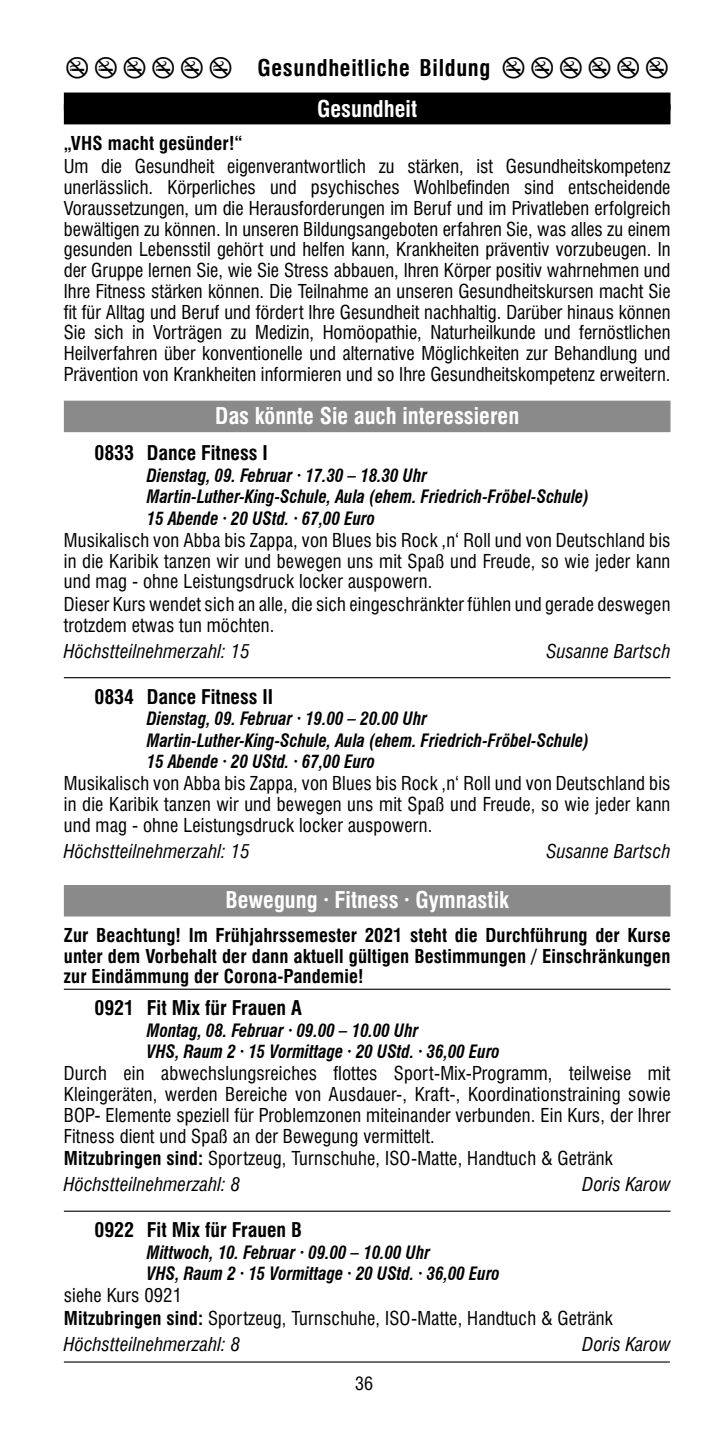
<style>
.page{position:relative;width:728px;height:1429px;background:#fff}
.page>*{position:absolute;margin:0;border:0;box-sizing:border-box;transform-origin:0 0}
.t1{font:700 condensed 22.5px "Swiss 721 BT";color:#fff}
.t2{font:700 condensed 22.5px "Swiss 721 BT";letter-spacing:.03em;color:#000}
.t3{font:700 condensed 19.8px "Swiss 721 BT";color:#000}
.t4{font:condensed 18.68px/20.7px "Swiss 721 BT";letter-spacing:.01em;color:#000;text-align:justify}
.t5{font:700 condensed 18.68px/20.7px "Swiss 721 BT";letter-spacing:.01em;color:#000;text-align:justify}
.t6{font:italic condensed 18.68px "Swiss 721 BT";letter-spacing:.01em;color:#000}
.t7{font:italic 700 condensed 18px/21.4px "Swiss 721 BT";color:#000;scale:.94 1}
.t8{font:condensed 18px "Swiss 721 BT";color:#000}
.s1{font-weight:700}
.s2{font-style:italic}
</style>
<div class="page">
<hr style="left:64px;top:1361px;width:605px;height:1px;background:#000">
<div style="left:64px;top:93px;width:606px;height:18px;background:#000"></div>
<div style="left:64px;top:104px;width:606px;height:20px;background:#000"></div>
<div style="left:64px;top:401px;width:606px;height:31px;background:#8a8a8a"></div>
<hr style="left:64px;top:677px;width:606px;height:1px;background:#000">
<div style="left:64px;top:885px;width:606px;height:31px;background:#8a8a8a"></div>
<hr style="left:64px;top:988px;width:606px;height:2px;background:#000">
<hr style="left:64px;top:1210px;width:606px;height:1px;background:#000">
<p class="t2" style="left:257px;top:54px;width:234px">Gesundheitliche Bildung</p>
<p class="t1" style="left:317px;top:95px;width:101px">Gesundheit</p>
<p class="t5" style="left:64px;top:133px;width:180px">„VHS macht gesünder!“</p>
<p class="t4" style="left:64px;top:156px;width:607px">Um die Gesundheit eigenverantwortlich zu stärken, ist Gesundheitskompetenz unerlässlich. Körperliches und psychisches Wohlbefinden sind entscheidende Voraussetzungen, um die Herausforderungen im Beruf und im Privatleben erfolgreich bewältigen zu können. In unseren Bildungsangeboten erfahren Sie, was alles zu einem gesunden Lebensstil gehört und helfen kann, Krankheiten präventiv vorzubeugen. In der Gruppe lernen Sie, wie Sie Stress abbauen, Ihren Körper positiv wahrnehmen und Ihre Fitness stärken können. Die Teilnahme an unseren Gesundheitskursen macht Sie fit für Alltag und Beruf und fördert Ihre Gesundheit nachhaltig. Darüber hinaus können Sie sich in Vorträgen zu Medizin, Homöopathie, Naturheilkunde und fernöstlichen Heilverfahren über konventionelle und alternative Möglichkeiten zur Behandlung und Prävention von Krankheiten informieren und so Ihre Gesundheitskompetenz erweitern.</p>
<p class="t1" style="left:215px;top:402px;width:305px">Das könnte Sie auch interessieren</p>
<p class="t3" style="left:94px;top:441px;width:175px">0833 Dance Fitness I</p>
<p class="t7" style="left:147px;top:465px;width:471px">Dienstag, 09. Februar · 17.30 – 18.30 Uhr<br>Martin-Luther-King-Schule, Aula (ehem. Friedrich-Fröbel-Schule)<br>15 Abende · 20 UStd. · 67,00 Euro</p>
<p class="t4" style="left:64px;top:530px;width:607px">Musikalisch von Abba bis Zappa, von Blues bis Rock ‚n‘ Roll und von Deutschland bis in die Karibik tanzen wir und bewegen uns mit Spaß und Freude, so wie jeder kann und mag - ohne Leistungsdruck locker auspowern.</p>
<p class="t4" style="left:64px;top:594px;width:607px">Dieser Kurs wendet sich an alle, die sich eingeschränkter fühlen und gerade deswegen trotzdem etwas tun möchten.</p>
<p class="t6" style="left:64px;top:640px;width:187px">Höchstteilnehmerzahl: 15</p>
<p class="t6" style="left:546px;top:640px;width:125px">Susanne Bartsch</p>
<p class="t3" style="left:94px;top:685px;width:180px">0834 Dance Fitness II</p>
<p class="t7" style="left:147px;top:708px;width:471px">Dienstag, 09. Februar · 19.00 – 20.00 Uhr<br>Martin-Luther-King-Schule, Aula (ehem. Friedrich-Fröbel-Schule)<br>15 Abende · 20 UStd. · 67,00 Euro</p>
<p class="t4" style="left:64px;top:773px;width:607px">Musikalisch von Abba bis Zappa, von Blues bis Rock ‚n‘ Roll und von Deutschland bis in die Karibik tanzen wir und bewegen uns mit Spaß und Freude, so wie jeder kann und mag - ohne Leistungsdruck locker auspowern.</p>
<p class="t6" style="left:64px;top:839px;width:187px">Höchstteilnehmerzahl: 15</p>
<p class="t6" style="left:546px;top:839px;width:125px">Susanne Bartsch</p>
<p class="t1" style="left:225px;top:886px;width:284px">Bewegung · Fitness · Gymnastik</p>
<p class="t5" style="left:64px;top:924px;width:607px">Zur Beachtung! Im Frühjahrssemester 2021 steht die Durchführung der Kurse unter dem Vorbehalt der dann aktuell gültigen Bestimmungen / Einschränkungen zur Eindämmung der Corona-Pandemie!</p>
<p class="t3" style="left:94px;top:996px;width:209px">0921 Fit Mix für Frauen A</p>
<p class="t7" style="left:147px;top:1019px;width:377px">Montag, 08. Februar · 09.00 – 10.00 Uhr<br>VHS, Raum 2 · 15 Vormittage · 20 UStd. · 36,00 Euro</p>
<p class="t4" style="left:64px;top:1063px;width:607px">Durch ein abwechslungsreiches flottes Sport-Mix-Programm, teilweise mit Kleingeräten, werden Bereiche von Ausdauer-, Kraft-, Koordinationstraining sowie BOP- Elemente speziell für Problemzonen miteinander verbunden. Ein Kurs, der Ihrer Fitness dient und Spaß an der Bewegung vermittelt.</p>
<p class="t4" style="left:64px;top:1145px;width:550px;line-height:25.9px"><span class="s1">Mitzubringen sind:</span> Sportzeug, Turnschuhe, ISO-Matte, Handtuch &amp; Getränk<br><span class="s2">Höchstteilnehmerzahl: 8</span></p>
<p class="t6" style="left:582px;top:1173px;width:89px">Doris Karow</p>
<p class="t3" style="left:94px;top:1218px;width:209px">0922 Fit Mix für Frauen B</p>
<p class="t7" style="left:147px;top:1241px;width:377px">Mittwoch, 10. Februar · 09.00 – 10.00 Uhr<br>VHS, Raum 2 · 15 Vormittage · 20 UStd. · 36,00 Euro</p>
<p class="t4" style="left:64px;top:1284px;width:550px;line-height:22.7px">siehe Kurs 0921<br><span class="s1">Mitzubringen sind:</span> Sportzeug, Turnschuhe, ISO-Matte, Handtuch &amp; Getränk</p>
<p class="t6" style="left:64px;top:1333px;width:178px">Höchstteilnehmerzahl: 8</p>
<p class="t6" style="left:582px;top:1333px;width:89px">Doris Karow</p>
<p class="t8" style="left:355px;top:1373px;width:19px">36</p>
</div>
